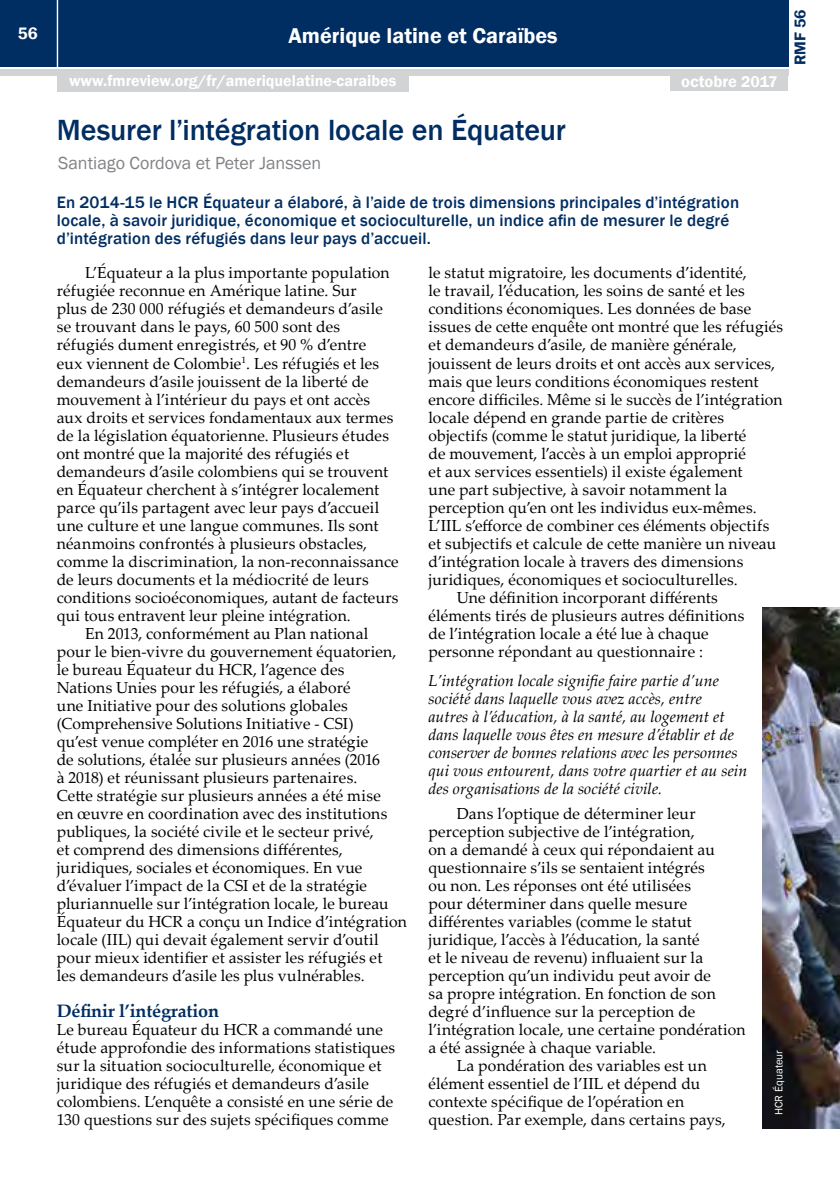
<style>
.page{position:relative;width:840px;height:1191px;background:#fff}
.page>*{position:absolute;margin:0;border:0;box-sizing:border-box;transform-origin:0 0}
.t1{font:500 30px "Franklin Gothic";letter-spacing:-.005em;color:#002d62}
.t2{font:600 22px "Franklin Gothic";color:#fff}
.t3{font:18px "Franklin Gothic";color:#808285}
.t4{font:700 18px "Palatino Linotype";letter-spacing:-.01em;color:#002d62}
.t5{font:500 17px/18px "Franklin Gothic";letter-spacing:.01em;color:#002d62}
.t6{font:600 17px "Franklin Gothic";color:#fff}
.t7{font:600 16.6px "Franklin Gothic";color:#fff}
.t8{font:16px/18px "Palatino Linotype";letter-spacing:.01em;color:#000}
.t9{font:italic 16px/18px "Palatino Linotype";color:#000}
.t10{font:600 16px "Franklin Gothic";color:#fff}
.t11{font:600 16px "Franklin Gothic";color:#002d62}
.t12{font:11px "Franklin Gothic";color:#fff}
.s1{font-size:16px}
</style>
<div class="page">
<div style="left:0;top:0;width:787px;height:66px;background:#002d62"></div>
<div style="left:0;top:69px;width:787px;height:6px;background:#d1d3d4"></div>
<hr style="left:57px;top:0;width:1px;height:67px;background:#fff">
<div style="left:670px;top:73px;width:117px;height:18px;background:#d1d3d4"></div>
<div style="left:57px;top:74px;width:351px;height:18px;background:#d1d3d4"></div>
<img style="left:762px;top:608px;width:77px;height:520px">
<p class="t6" style="left:18px;top:23px;width:21px">56</p>
<h2 class="t2" style="left:288px;top:22px;width:270px">Amérique latine et Caraïbes</h2>
<p class="t10" style="left:69px;top:71px;width:329px">www.fmreview.org/fr/ameriquelatine-caraibes</p>
<p class="t7" style="left:681px;top:71px;width:98px">octobre <span class="s1">2017</span></p>
<h1 class="t1" style="left:57px;top:112px;width:510px">Mesurer l’intégration locale en Équateur</h1>
<p class="t3" style="left:58px;top:152px;width:264px">Santiago Cordova et Peter Janssen</p>
<p class="t5" style="left:57px;top:194px;width:683px">En 2014-15 le HCR Équateur a élaboré, à l’aide de trois dimensions principales d’intégration locale, à savoir juridique, économique et socioculturelle, un indice afin de mesurer le degré d’intégration des réfugiés dans leur pays d’accueil.</p>
<p class="t8" style="left:85px;top:263px;width:306px">L’Équateur a la plus importante population</p>
<p class="t8" style="left:57px;top:281px;width:301px">réfugiée reconnue en Amérique latine. Sur</p>
<p class="t8" style="left:57px;top:299px;width:327px">plus de 230 000 réfugiés et demandeurs d’asile</p>
<p class="t8" style="left:57px;top:317px;width:285px">se trouvant dans le pays, 60 500 sont des</p>
<p class="t8" style="left:57px;top:335px;width:311px">réfugiés dument enregistrés, et 90 % d’entre</p>
<p class="t8" style="left:57px;top:353px;width:324px">eux viennent de Colombie<sup>1</sup>. Les réfugiés et les</p>
<p class="t8" style="left:57px;top:371px;width:313px">demandeurs d’asile jouissent de la liberté de</p>
<p class="t8" style="left:57px;top:389px;width:315px">mouvement à l’intérieur du pays et ont accès</p>
<p class="t8" style="left:57px;top:407px;width:338px">aux droits et services fondamentaux aux termes</p>
<p class="t8" style="left:57px;top:425px;width:333px">de la législation équatorienne. Plusieurs études</p>
<p class="t8" style="left:57px;top:443px;width:294px">ont montré que la majorité des réfugiés et</p>
<p class="t8" style="left:57px;top:461px;width:333px">demandeurs d’asile colombiens qui se trouvent</p>
<p class="t8" style="left:57px;top:479px;width:324px">en Équateur cherchent à s’intégrer localement</p>
<p class="t8" style="left:57px;top:497px;width:324px">parce qu’ils partagent avec leur pays d’accueil</p>
<p class="t8" style="left:57px;top:515px;width:323px">une culture et une langue communes. Ils sont</p>
<p class="t8" style="left:57px;top:533px;width:311px">néanmoins confrontés à plusieurs obstacles,</p>
<p class="t8" style="left:57px;top:551px;width:343px">comme la discrimination, la non-reconnaissance</p>
<p class="t8" style="left:57px;top:569px;width:313px">de leurs documents et la médiocrité de leurs</p>
<p class="t8" style="left:57px;top:587px;width:343px">conditions socioéconomiques, autant de facteurs</p>
<p class="t8" style="left:57px;top:605px;width:295px">qui tous entravent leur pleine intégration.</p>
<p class="t8" style="left:85px;top:623px;width:285px">En 2013, conformément au Plan national</p>
<p class="t8" style="left:57px;top:641px;width:341px">pour le bien-vivre du gouvernement équatorien,</p>
<p class="t8" style="left:57px;top:659px;width:289px">le bureau Équateur du HCR, l’agence des</p>
<p class="t8" style="left:57px;top:677px;width:295px">Nations Unies pour les réfugiés, a élaboré</p>
<p class="t8" style="left:57px;top:695px;width:292px">une Initiative pour des solutions globales</p>
<p class="t8" style="left:57px;top:713px;width:298px">(Comprehensive Solutions Initiative - CSI)</p>
<p class="t8" style="left:57px;top:731px;width:313px">qu’est venue compléter en 2016 une stratégie</p>
<p class="t8" style="left:57px;top:749px;width:324px">de solutions, étalée sur plusieurs années (2016</p>
<p class="t8" style="left:57px;top:767px;width:302px">à 2018) et réunissant plusieurs partenaires.</p>
<p class="t8" style="left:57px;top:785px;width:325px">Cette stratégie sur plusieurs années a été mise</p>
<p class="t8" style="left:57px;top:803px;width:332px">en œuvre en coordination avec des institutions</p>
<p class="t8" style="left:57px;top:821px;width:318px">publiques, la société civile et le secteur privé,</p>
<p class="t8" style="left:57px;top:839px;width:287px">et comprend des dimensions différentes,</p>
<p class="t8" style="left:57px;top:857px;width:307px">juridiques, sociales et économiques. En vue</p>
<p class="t8" style="left:57px;top:875px;width:312px">d’évaluer l’impact de la CSI et de la stratégie</p>
<p class="t8" style="left:57px;top:893px;width:333px">pluriannuelle sur l’intégration locale, le bureau</p>
<p class="t8" style="left:57px;top:911px;width:351px">Équateur du HCR a conçu un Indice d’intégration</p>
<p class="t8" style="left:57px;top:929px;width:323px">locale (IIL) qui devait également servir d’outil</p>
<p class="t8" style="left:57px;top:947px;width:327px">pour mieux identifier et assister les réfugiés et</p>
<p class="t8" style="left:57px;top:965px;width:309px">les demandeurs d’asile les plus vulnérables.</p>
<p class="t4" style="left:57px;top:997px;width:164px">Définir l’intégration</p>
<p class="t8" style="left:57px;top:1019px;width:339px">Le bureau Équateur du HCR a commandé une étude approfondie des informations statistiques sur la situation socioculturelle, économique et juridique des réfugiés et demandeurs d’asile colombiens. L’enquête a consisté en une série de 130 questions sur des sujets spécifiques comme</p>
<p class="t8" style="left:428px;top:263px;width:319px">le statut migratoire, les documents d’identité,</p>
<p class="t8" style="left:428px;top:281px;width:317px">le travail, l’éducation, les soins de santé et les</p>
<p class="t8" style="left:428px;top:299px;width:324px">conditions économiques. Les données de base</p>
<p class="t8" style="left:428px;top:317px;width:356px">issues de cette enquête ont montré que les réfugiés</p>
<p class="t8" style="left:428px;top:335px;width:309px">et demandeurs d’asile, de manière générale,</p>
<p class="t8" style="left:428px;top:353px;width:348px">jouissent de leurs droits et ont accès aux services,</p>
<p class="t8" style="left:428px;top:371px;width:331px">mais que leurs conditions économiques restent</p>
<p class="t8" style="left:428px;top:389px;width:355px">encore difficiles. Même si le succès de l’intégration</p>
<p class="t8" style="left:428px;top:407px;width:297px">locale dépend en grande partie de critères</p>
<p class="t8" style="left:428px;top:425px;width:319px">objectifs (comme le statut juridique, la liberté</p>
<p class="t8" style="left:428px;top:443px;width:319px">de mouvement, l’accès à un emploi approprié</p>
<p class="t8" style="left:428px;top:461px;width:315px">et aux services essentiels) il existe également</p>
<p class="t8" style="left:428px;top:479px;width:300px">une part subjective, à savoir notamment la</p>
<p class="t8" style="left:428px;top:497px;width:329px">perception qu’en ont les individus eux-mêmes.</p>
<p class="t8" style="left:428px;top:515px;width:342px">L’IIL s’efforce de combiner ces éléments objectifs</p>
<p class="t8" style="left:428px;top:533px;width:349px">et subjectifs et calcule de cette manière un niveau</p>
<p class="t8" style="left:428px;top:551px;width:316px">d’intégration locale à travers des dimensions</p>
<p class="t8" style="left:428px;top:569px;width:310px">juridiques, économiques et socioculturelles.</p>
<p class="t8" style="left:456px;top:587px;width:262px">Une définition incorporant différents</p>
<p class="t8" style="left:428px;top:605px;width:317px">éléments tirés de plusieurs autres définitions</p>
<p class="t8" style="left:428px;top:623px;width:281px">de l’intégration locale a été lue à chaque</p>
<p class="t8" style="left:428px;top:641px;width:276px">personne répondant au questionnaire :</p>
<p class="t9" style="left:428px;top:671px;width:320px">L’intégration locale signifie faire partie d’une société dans laquelle vous avez accès, entre<br>autres à l’éducation, à la santé, au logement et dans laquelle vous êtes en mesure d’établir et de conserver de bonnes relations avec les personnes qui vous entourent, dans votre quartier et au sein des organisations de la société civile.</p>
<p class="t8" style="left:456px;top:803px;width:240px">Dans l’optique de déterminer leur</p>
<p class="t8" style="left:428px;top:821px;width:267px">perception subjective de l’intégration,</p>
<p class="t8" style="left:428px;top:839px;width:287px">on a demandé à ceux qui répondaient au</p>
<p class="t8" style="left:428px;top:857px;width:278px">questionnaire s’ils se sentaient intégrés</p>
<p class="t8" style="left:428px;top:875px;width:264px">ou non. Les réponses ont été utilisées</p>
<p class="t8" style="left:428px;top:893px;width:260px">pour déterminer dans quelle mesure</p>
<p class="t8" style="left:428px;top:911px;width:264px">différentes variables (comme le statut</p>
<p class="t8" style="left:428px;top:929px;width:272px">juridique, l’accès à l’éducation, la santé</p>
<p class="t8" style="left:428px;top:947px;width:276px">et le niveau de revenu) influaient sur la</p>
<p class="t8" style="left:428px;top:965px;width:284px">perception qu’un individu peut avoir de</p>
<p class="t8" style="left:428px;top:983px;width:288px">sa propre intégration. En fonction de son</p>
<p class="t8" style="left:428px;top:1001px;width:268px">degré d’influence sur la perception de</p>
<p class="t8" style="left:428px;top:1019px;width:318px">l’intégration locale, une certaine pondération</p>
<p class="t8" style="left:428px;top:1037px;width:229px">a été assignée à chaque variable.</p>
<p class="t8" style="left:456px;top:1055px;width:251px">La pondération des variables est un</p>
<p class="t8" style="left:428px;top:1073px;width:273px">élément essentiel de l’IIL et dépend du</p>
<p class="t8" style="left:428px;top:1091px;width:257px">contexte spécifique de l’opération en</p>
<p class="t8" style="left:428px;top:1109px;width:299px">question. Par exemple, dans certains pays,</p>
<p class="t12" style="left:771px;top:1115px;width:67px;rotate:-90deg">HCR Équateur</p>
<p class="t11" style="left:789px;top:65px;width:57px;rotate:-90deg">RMF 56</p>
</div>
